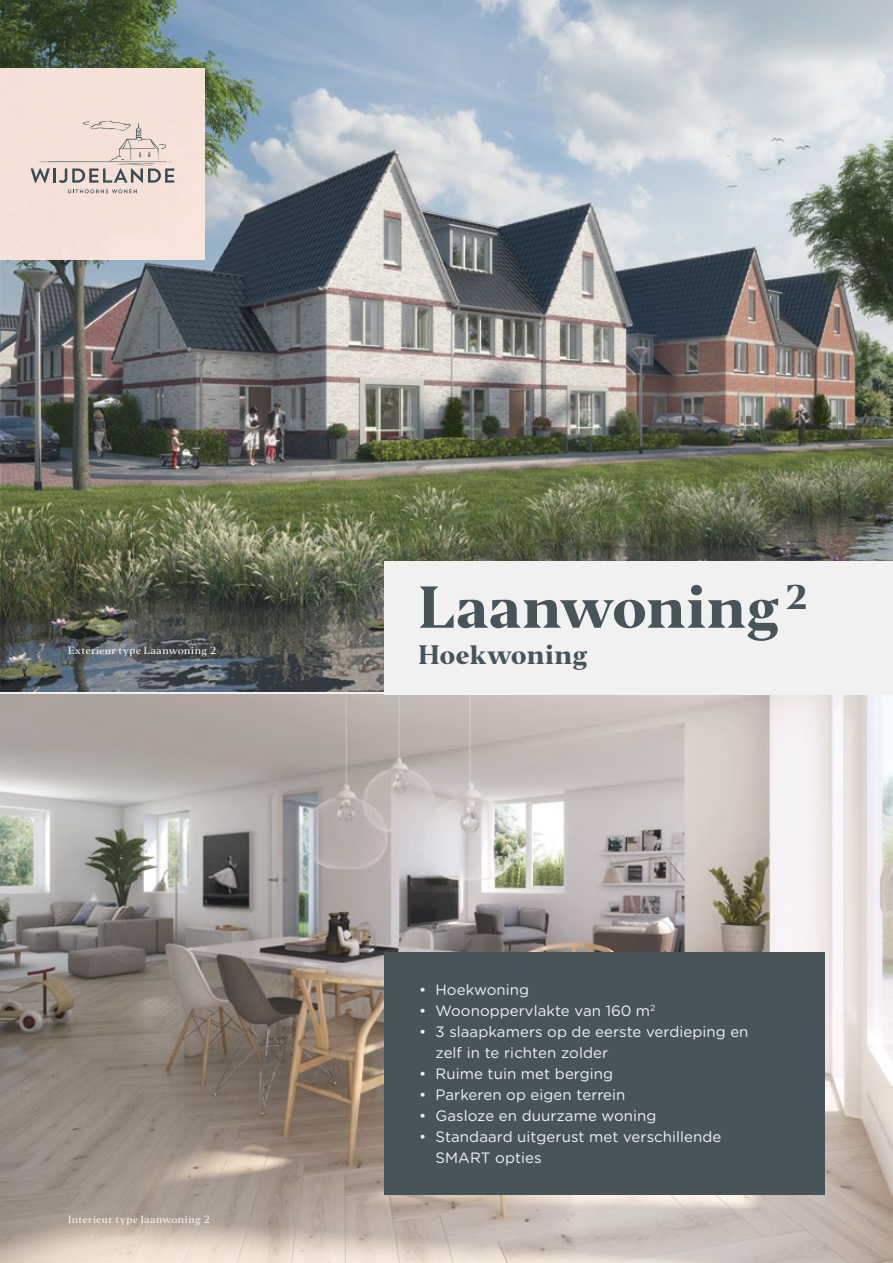
<style>
.page{position:relative;width:893px;height:1263px;background:#fff}
.page>*{position:absolute;margin:0;border:0;box-sizing:border-box;transform-origin:0 0}
.t1{font:800 55.05px "Editor";color:#47555b}
.t2{font:800 24.9px "Editor";color:#47555b}
.t3{font:15px/21px "Gotham Rounded";letter-spacing:.005em;color:#f2f1f1}
.t4{font:500 9.75px "Editor";letter-spacing:.035em;color:#f2f1f1}
</style>
<div class="page">
<img style="left:0;top:695px;width:893px;height:568px">
<img style="left:0;top:0;width:893px;height:691px">
<div style="left:385px;top:952px;width:440px;height:243px;background:#47555b"></div>
<div style="left:385px;top:561px;width:508px;height:134px;background:#f2f1f1"></div>
<div style="left:0;top:68px;width:205px;height:192px;background:#fbe6de"></div>
<svg style="left:68px;top:189px;width:69px;height:4px"></svg>
<svg style="left:31px;top:121px;width:143px;height:62px"></svg>
<p class="t4" style="left:68px;top:644px;width:150px">Exterieur type Laanwoning 2</p>
<p class="t4" style="left:68px;top:1213px;width:143px">Interieur type laanwoning 2</p>
<h1 class="t1" style="left:418px;top:572px;width:391px">Laanwoning <sup>2</sup></h1>
<h2 class="t2" style="left:418px;top:638px;width:171px">Hoekwoning</h2>
<p class="t3" style="left:419px;top:979px;width:111px">• Hoekwoning</p>
<p class="t3" style="left:419px;top:1000px;width:238px">• Woonoppervlakte van 160 m<sup>2</sup></p>
<p class="t3" style="left:435px;top:1021px;width:315px;text-indent:-16px">• 3 slaapkamers op de eerste verdieping en zelf in te richten zolder</p>
<p class="t3" style="left:419px;top:1063px;width:196px">• Ruime tuin met berging</p>
<p class="t3" style="left:419px;top:1084px;width:208px">• Parkeren op eigen terrein</p>
<p class="t3" style="left:419px;top:1105px;width:239px">• Gasloze en duurzame woning</p>
<p class="t3" style="left:435px;top:1126px;width:287px;text-indent:-16px">• Standaard uitgerust met verschillende<br>SMART opties</p>
</div>
